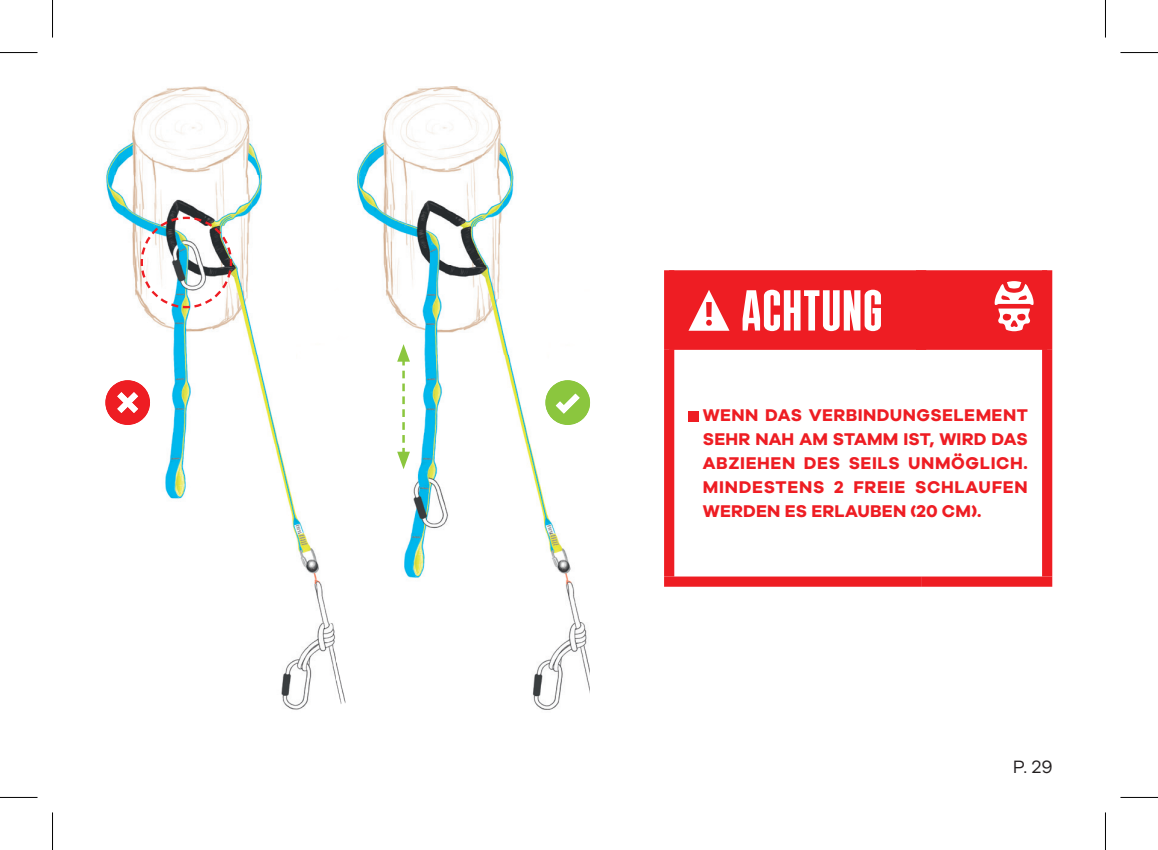
<style>
.page{position:relative;width:1158px;height:850px;background:#fff}
.page>*{position:absolute;margin:0;border:0;box-sizing:border-box;transform-origin:0 0}
.t1{font:57.5px "Bulevar";letter-spacing:.025em;color:#fff;scale:1.1 1}
.t2{font:18.5px "Galano Grotesque";color:#231f20}
.t3{font:700 17.5px/23.8px "Galano Grotesque";letter-spacing:.035em;color:#ee1d23;text-align:justify}
</style>
<div class="page">
<div style="left:664px;top:270px;width:10px;height:79px;background:#ee1d23"></div>
<div style="left:1042px;top:270px;width:10px;height:79px;background:#ee1d23"></div>
<div style="left:664px;top:349px;width:10px;height:227px;background:#ee1d23"></div>
<div style="left:1042px;top:349px;width:10px;height:227px;background:#ee1d23"></div>
<div style="left:664px;top:576px;width:257px;height:10px;background:#ee1d23"></div>
<div style="left:921px;top:576px;width:131px;height:10px;background:#ee1d23"></div>
<svg style="left:669px;top:270px;width:378px;height:79px;background:#ef2a30"></svg>
<div style="left:688px;top:411px;width:10px;height:10px;background:#ee1d23"></div>
<img style="left:106px;top:86px;width:408px;height:90px">
<img style="left:106px;top:176px;width:223px;height:446px">
<img style="left:281px;top:622px;width:55px;height:88px">
<img style="left:105px;top:380px;width:45px;height:44px">
<img style="left:117px;top:392px;width:21px;height:21px">
<img style="left:139px;top:215px;width:94px;height:94px">
<img style="left:356px;top:176px;width:234px;height:534px">
<img style="left:545px;top:380px;width:45px;height:44px">
<img style="left:555px;top:393px;width:24px;height:20px">
<img style="left:336px;top:87px;width:12px;height:617px">
<svg style="left:397px;top:344px;width:13px;height:125px"></svg>
<hr style="left:0;top:52px;width:38px;height:1px;background:#000">
<hr style="left:1120px;top:52px;width:37px;height:1px;background:#000">
<hr style="left:0;top:796px;width:38px;height:1px;background:#000">
<hr style="left:1120px;top:796px;width:37px;height:1px;background:#000">
<hr style="left:52px;top:0;width:1px;height:38px;background:#000">
<hr style="left:52px;top:812px;width:1px;height:37px;background:#000">
<hr style="left:1104px;top:0;width:1px;height:38px;background:#000">
<hr style="left:1104px;top:812px;width:1px;height:37px;background:#000">
<h1 class="t1" style="left:741px;top:278px;width:129px">ACHTUNG</h1>
<p class="t3" style="left:702px;top:403px;width:326px">WENN DAS VERBINDUNGSELEMENT SEHR NAH AM STAMM IST, WIRD DAS ABZIEHEN DES SEILS UNMÖGLICH.<br>MINDESTENS 2 FREIE SCHLAUFEN WERDEN ES ERLAUBEN (20 CM).</p>
<p class="t2" style="left:1012px;top:755px;width:41px">P. 29</p>
</div>
